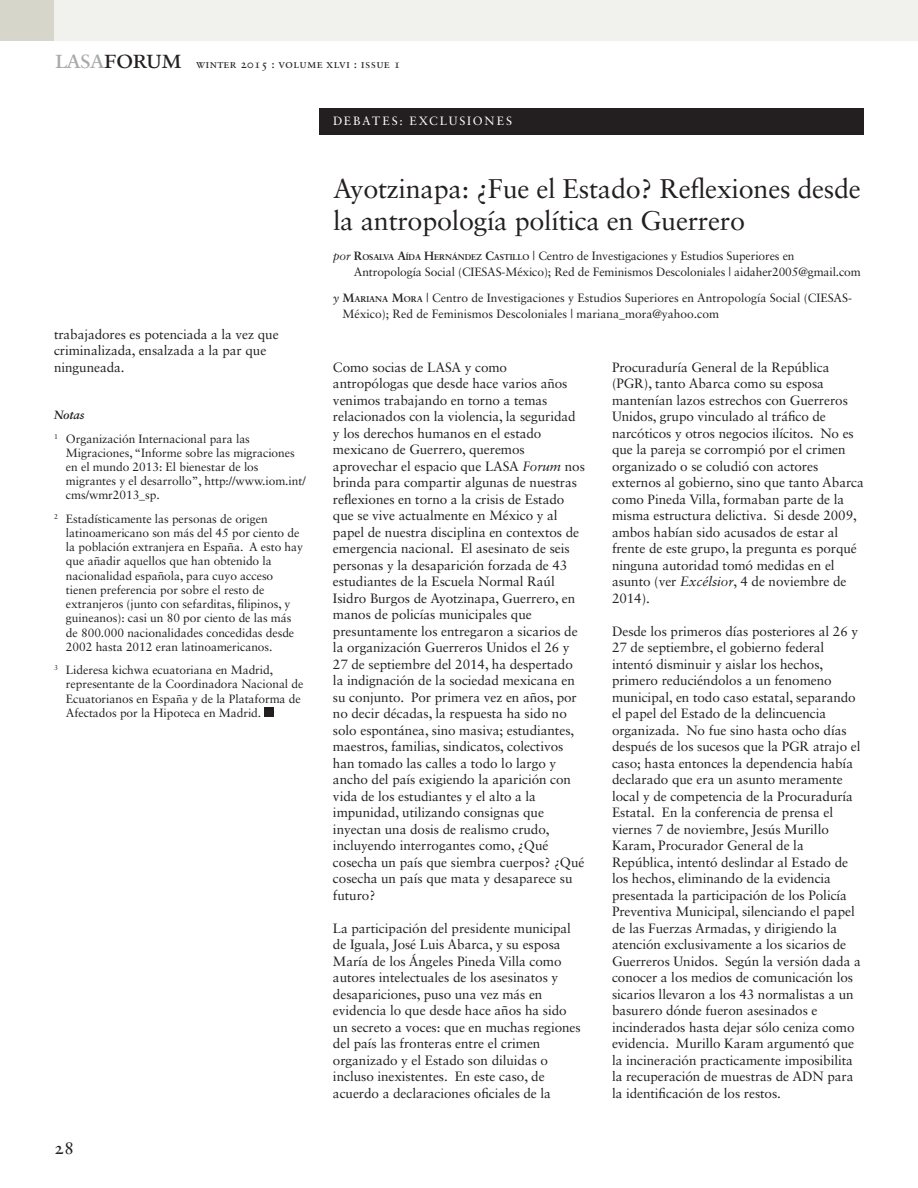
<style>
.page{position:relative;width:918px;height:1188px;background:#fff}
.page>*{position:absolute;margin:0;border:0;box-sizing:border-box;transform-origin:0 0}
.t1{font:27px/31.5px "Sabon LT Std";letter-spacing:-.01em;color:#231f20}
.t2{font:27px "Sabon Roman SC";letter-spacing:-.045em;color:#231f20}
.t3{font:18px "Sabon Roman Os F";color:#231f20}
.t4{font:13.5px/16.5px "Sabon LT Std";letter-spacing:-.005em;color:#231f20}
.t5{font:12px/14.2px "Sabon LT Std";letter-spacing:-.005em;color:#231f20}
.t6{font:12px "Sabon Roman SC";letter-spacing:.02em;color:#231f20}
.t7{font:12px "Sabon";letter-spacing:.155em;color:#fff}
.s1{color:#a8a9ad}
.s2{font-weight:700;font-style:italic}
.s3{font-style:italic}
.s4{font-family:"Sabon";font-weight:700}
.s5{font-family:"Sabon";font-weight:700;font-size:8.4px}
</style>
<div class="page">
<div style="left:320px;top:108px;width:544px;height:27px;background:#231f20"></div>
<div style="left:264px;top:708px;width:10px;height:9px;background:#231f20"></div>
<div style="left:0;top:0;width:54px;height:40px;background:#d7d6cb"></div>
<div style="left:54px;top:0;width:864px;height:40px;background:#f1f2ed"></div>
<h1 class="t2" style="left:54px;top:42px;width:130px"><span class="s1">lasa</span>forum</h1>
<p class="t6" style="left:196px;top:56px;width:206px">winter 2015 : volume xlvi : issue 1</p>
<p class="t7" style="left:333px;top:114px;width:181px">DEBATES: EXCLUSIONES</p>
<p class="t4" style="left:54px;top:326px;width:226px">trabajadores es potenciada a la vez que criminalizada, ensalzada a la par que ninguneada.</p>
<p class="t5" style="left:54px;top:403px;width:197px;line-height:23.2px"><span class="s2">Notas<br></span><sup>1</sup> Organización Internacional para las</p>
<p class="t5" style="left:66px;top:445px;width:241px">Migraciones, “Informe sobre las migraciones en el mundo 2013: El bienestar de los migrantes y el desarrollo”, http://www.iom.int/ cms/wmr2013_sp.</p>
<p class="t5" style="left:66px;top:511px;width:239px;text-indent:-12px"><sup>2</sup> Estadísticamente las personas de origen latinoamericano son más del 45 por ciento de la población extranjera en España. A esto hay que añadir aquellos que han obtenido la nacionalidad española, para cuyo acceso tienen preferencia por sobre el resto de extranjeros (junto con sefarditas, filipinos, y guineanos): casi un 80 por ciento de las más de 800.000 nacionalidades concedidas desde 2002 hasta 2012 eran latinoamericanos.</p>
<p class="t5" style="left:66px;top:663px;width:239px;text-indent:-12px"><sup>3</sup> Lideresa kichwa ecuatoriana en Madrid, representante de la Coordinadora Nacional de Ecuatorianos en España y de la Plataforma de Afectados por la Hipoteca en Madrid.</p>
<h2 class="t3" style="left:54px;top:1137px;width:22px">28</h2>
<h1 class="t1" style="left:333px;top:173px;width:529px">Ayotzinapa: ¿Fue el Estado? Reflexiones desde la antropología política en Guerrero</h1>
<p class="t5" style="left:354px;top:247px;width:508px;line-height:16.5px;text-indent:-21px"><span class="s3">por</span> <span class="s4">R</span><span class="s5">OSALVA</span> <span class="s4">A</span><span class="s5">ÍDA</span> <span class="s4">H</span><span class="s5">ERNÁNDEZ</span> <span class="s4">C</span><span class="s5">ASTILLO</span> | Centro de Investigaciones y Estudios Superiores en<br>Antropología Social (CIESAS-México); Red de Feminismos Descoloniales | aidaher2005@gmail.com</p>
<p class="t5" style="left:342px;top:289px;width:511px;line-height:16.5px;text-indent:-9px"><span class="s3">y</span> <span class="s4">M</span><span class="s5">ARIANA</span> <span class="s4">M</span><span class="s5">ORA</span> | Centro de Investigaciones y Estudios Superiores en Antropología Social (CIESAS-<br>México); Red de Feminismos Descoloniales | mariana_mora@yahoo.com</p>
<p class="t4" style="left:333px;top:359px;width:253px">Como socias de LASA y como antropólogas que desde hace varios años venimos trabajando en torno a temas relacionados con la violencia, la seguridad y los derechos humanos en el estado mexicano de Guerrero, queremos aprovechar el espacio que LASA <span class="s3">Forum</span> nos brinda para compartir algunas de nuestras reflexiones en torno a la crisis de Estado que se vive actualmente en México y al papel de nuestra disciplina en contextos de emergencia nacional. El asesinato de seis personas y la desaparición forzada de 43 estudiantes de la Escuela Normal Raúl Isidro Burgos de Ayotzinapa, Guerrero, en manos de policías municipales que presuntamente los entregaron a sicarios de la organización Guerreros Unidos el 26 y 27 de septiembre del 2014, ha despertado la indignación de la sociedad mexicana en su conjunto. Por primera vez en años, por no decir décadas, la respuesta ha sido no solo espontánea, sino masiva; estudiantes, maestros, familias, sindicatos, colectivos han tomado las calles a todo lo largo y ancho del país exigiendo la aparición con vida de los estudiantes y el alto a la impunidad, utilizando consignas que inyectan una dosis de realismo crudo, incluyendo interrogantes como, ¿Qué cosecha un país que siembra cuerpos? ¿Qué cosecha un país que mata y desaparece su futuro?</p>
<p class="t4" style="left:333px;top:920px;width:249px">La participación del presidente municipal de Iguala, José Luis Abarca, y su esposa María de los Ángeles Pineda Villa como autores intelectuales de los asesinatos y desapariciones, puso una vez más en evidencia lo que desde hace años ha sido un secreto a voces: que en muchas regiones del país las fronteras entre el crimen organizado y el Estado son diluidas o incluso inexistentes. En este caso, de acuerdo a declaraciones oficiales de la</p>
<p class="t4" style="left:612px;top:359px;width:253px">Procuraduría General de la República (PGR), tanto Abarca como su esposa mantenían lazos estrechos con Guerreros Unidos, grupo vinculado al tráfico de narcóticos y otros negocios ilícitos. No es que la pareja se corrompió por el crimen organizado o se coludió con actores externos al gobierno, sino que tanto Abarca como Pineda Villa, formaban parte de la misma estructura delictiva. Si desde 2009, ambos habían sido acusados de estar al frente de este grupo, la pregunta es porqué ninguna autoridad tomó medidas en el asunto (ver <span class="s3">Excélsior</span>, 4 de noviembre de 2014).</p>
<p class="t4" style="left:612px;top:623px;width:250px">Desde los primeros días posteriores al 26 y 27 de septiembre, el gobierno federal intentó disminuir y aislar los hechos, primero reduciéndolos a un fenomeno municipal, en todo caso estatal, separando el papel del Estado de la delincuencia organizada. No fue sino hasta ocho días después de los sucesos que la PGR atrajo el caso; hasta entonces la dependencia había declarado que era un asunto meramente local y de competencia de la Procuraduría Estatal. En la conferencia de prensa el viernes 7 de noviembre, Jesús Murillo Karam, Procurador General de la República, intentó deslindar al Estado de los hechos, eliminando de la evidencia presentada la participación de los Policía Preventiva Municipal, silenciando el papel de las Fuerzas Armadas, y dirigiendo la atención exclusivamente a los sicarios de Guerreros Unidos. Según la versión dada a conocer a los medios de comunicación los sicarios llevaron a los 43 normalistas a un basurero dónde fueron asesinados e incinderados hasta dejar sólo ceniza como evidencia. Murillo Karam argumentó que la incineración practicamente imposibilita la recuperación de muestras de ADN para la identificación de los restos.</p>
</div>
